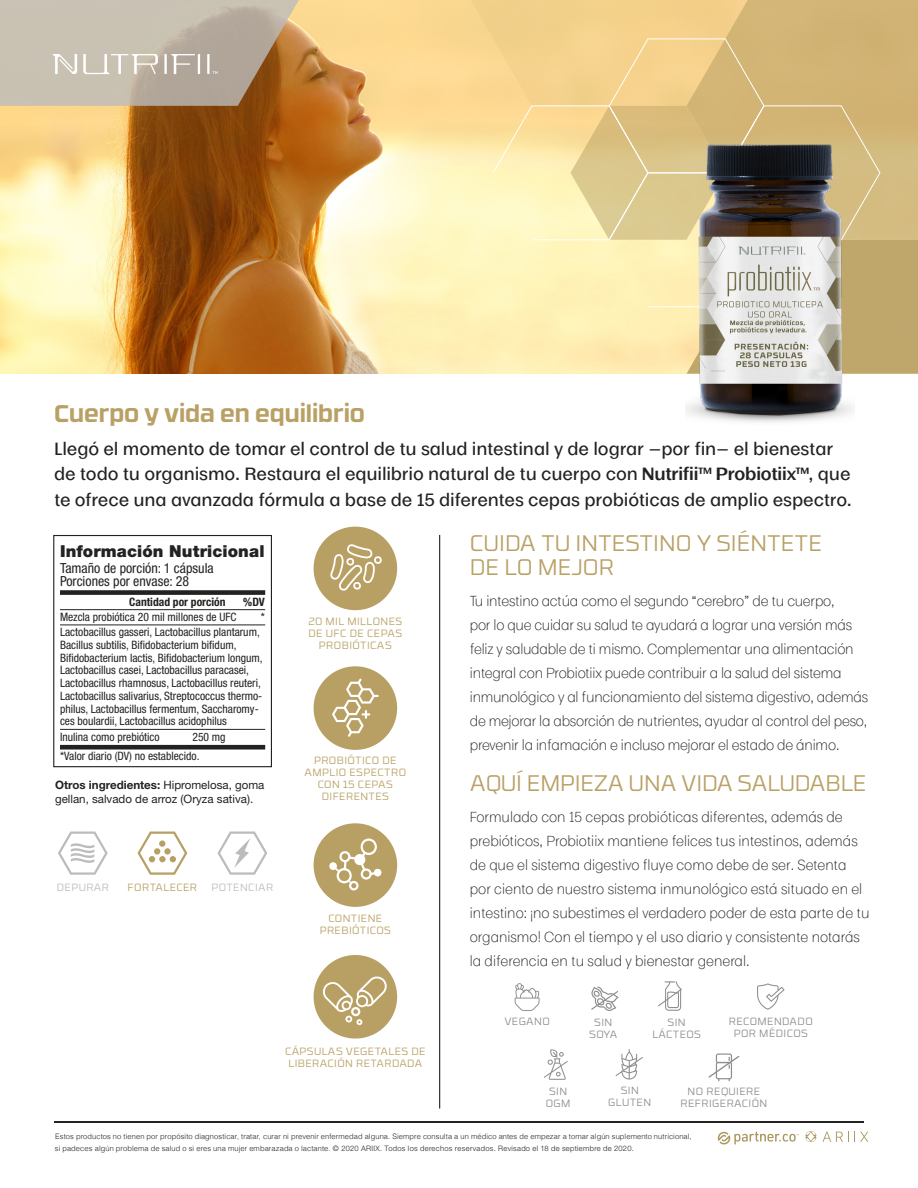
<style>
.page{position:relative;width:918px;height:1188px;background:#fff}
.page>*{position:absolute;margin:0;border:0;box-sizing:border-box;transform-origin:0 0}
.t1{font:700 24px "RB No 3.1";color:#b9a165}
.t2{font:300 22.5px/24px "RB No 3.1";letter-spacing:-.005em;color:#b9a165}
.t3{font:500 16.5px/25.5px "Moriston";letter-spacing:-.01em;color:#222221}
.t4{font:900 16.5px "Helvetica Neue LT Pro";letter-spacing:.005em;color:#222221}
.t5{font:condensed 13.95px/13.4px "Helvetica Neue LT Pro";color:#222221}
.t6{font:300 13.5px/24px "Moriston";letter-spacing:-.015em;color:#222221}
.t7{font:condensed 11.55px/12.8px "Helvetica Neue LT Pro";color:#222221}
.t8{font:11.55px/13.8px "Helvetica Neue LT Pro";color:#222221}
.t9{font:700 condensed 11.55px "Helvetica Neue LT Pro";color:#222221}
.t10{font:300 10.5px/12px "RB No 3.1";letter-spacing:.04em;color:#b9a165;text-align:center}
.t11{font:300 10.5px/12px "RB No 3.1";letter-spacing:.04em;color:#8e8f90;text-align:center}
.t12{font:300 10.5px "RB No 3.1";letter-spacing:.04em;color:#bdbdbd}
.t13{font:300 7.5px "Helvetica";letter-spacing:.015em;color:#222221}
.t14{font:300 7.5px "Helvetica Neue LT Pro";letter-spacing:.04em;color:#222221}
.s1{font-weight:600}
.s2{font-weight:700}
.s3{font-family:"Helvetica"}
</style>
<div class="page">
<hr style="left:54px;top:1121px;width:810px;height:2px;background:#222221">
<svg style="left:805px;top:1131px;width:11px;height:11px"></svg>
<svg style="left:717px;top:1131px;width:82px;height:14px"></svg>
<svg style="left:823px;top:1132px;width:45px;height:10px"></svg>
<img style="left:0;top:0;width:455px;height:374px">
<svg style="left:0;top:0;width:338px;height:106px;background:#c2b097"></svg>
<svg style="left:455px;top:0;width:463px;height:374px;background:#e9d294"></svg>
<img style="left:686px;top:131px;width:168px;height:291px">
<hr style="left:439px;top:535px;width:1px;height:574px;background:#222221">
<div style="left:314px;top:527px;width:83px;height:83px;background:#b8a065;border-radius:50%"></div>
<div style="left:314px;top:666px;width:83px;height:84px;background:#b8a065;border-radius:50%"></div>
<div style="left:314px;top:955px;width:83px;height:84px;background:#b8a065;border-radius:50%"></div>
<div style="left:60px;top:590px;width:205px;height:5px;background:#222221"></div>
<hr style="left:60px;top:609px;width:205px;height:1px;background:#222221">
<hr style="left:60px;top:625px;width:205px;height:1px;background:#222221">
<hr style="left:60px;top:729px;width:205px;height:1px;background:#222221">
<div style="left:60px;top:745px;width:205px;height:5px;background:#222221"></div>
<div style="left:53px;top:535px;width:219px;height:232px;border:1px solid #222221"></div>
<svg style="left:757px;top:983px;width:28px;height:27px"></svg>
<svg style="left:137px;top:832px;width:50px;height:43px"></svg>
<svg style="left:58px;top:832px;width:50px;height:43px"></svg>
<svg style="left:217px;top:832px;width:50px;height:43px"></svg>
<svg style="left:330px;top:544px;width:52px;height:47px"></svg>
<svg style="left:332px;top:678px;width:47px;height:59px"></svg>
<div style="left:314px;top:823px;width:83px;height:84px;background:#b8a065;border-radius:50%"></div>
<svg style="left:329px;top:838px;width:53px;height:53px"></svg>
<svg style="left:708px;top:1053px;width:31px;height:28px"></svg>
<svg style="left:616px;top:1049px;width:27px;height:31px"></svg>
<svg style="left:544px;top:1049px;width:24px;height:31px"></svg>
<svg style="left:591px;top:987px;width:28px;height:24px"></svg>
<svg style="left:658px;top:981px;width:24px;height:30px"></svg>
<svg style="left:515px;top:983px;width:25px;height:28px"></svg>
<svg style="left:322px;top:976px;width:66px;height:49px"></svg>
<h1 class="t1" style="left:54px;top:395px;width:313px">Cuerpo y vida en equilibrio</h1>
<p class="t3" style="left:54px;top:435px;width:799px">Llegó el momento de tomar el control de tu salud intestinal y de lograr —por fin— el bienestar de todo tu organismo. Restaura el equilibrio natural de tu cuerpo con <span class="s1">Nutrifii™ Probiotiix™</span>, que te ofrece una avanzada fórmula a base de 15 diferentes cepas probióticas de amplio espectro.</p>
<p class="t4" style="left:60px;top:541px;width:206px">Información Nutricional</p>
<p class="t5" style="left:60px;top:561px;width:155px">Tamaño de porción: 1 cápsula<br>Porciones por envase: 28</p>
<p class="t9" style="left:129px;top:595px;width:98px">Cantidad por porción</p>
<p class="t9" style="left:243px;top:595px;width:23px">%DV</p>
<p class="t7" style="left:60px;top:610px;width:178px">Mezcla probiótica 20 mil millones de UFC</p>
<p class="t7" style="left:261px;top:610px;width:6px">*</p>
<p class="t7" style="left:60px;top:626px;width:204px">Lactobacillus gasseri, Lactobacillus plantarum, Bacillus subtilis, Bifidobacterium bifidum, Bifidobacterium lactis, Bifidobacterium longum, Lactobacillus casei, Lactobacillus paracasei, Lactobacillus rhamnosus, Lactobacillus reuteri, Lactobacillus salivarius, Streptococcus thermo&shy;philus, Lactobacillus fermentum, Saccharomy&shy;ces boulardii, Lactobacillus acidophilus</p>
<p class="t7" style="left:60px;top:730px;width:101px">Inulina como prebiótico</p>
<p class="t7" style="left:60px;top:727px;width:167px;line-height:19.6px;text-indent:132px">250 mg *Valor diario (DV) no establecido.</p>
<p class="t8" style="left:55px;top:778px;width:211px"><span class="s2">Otros ingredientes:</span> Hipromelosa, goma gellan, salvado de arroz (Oryza sativa).</p>
<p class="t12" style="left:57px;top:880px;width:54px">DEPURAR</p>
<p class="t10" style="left:128px;top:881px;width:71px">FORTALECER</p>
<p class="t12" style="left:211px;top:880px;width:63px">POTENCIAR</p>
<p class="t10" style="left:308px;top:614px;width:95px">20 MIL MILLONES<br>DE UFC DE CEPAS<br>PROBIÓTICAS</p>
<p class="t10" style="left:305px;top:754px;width:103px">PROBIÓTICO DE<br>AMPLIO ESPECTRO<br>CON 15 CEPAS<br>DIFERENTES</p>
<p class="t10" style="left:320px;top:912px;width:73px">CONTIENE<br>PREBIÓTICOS</p>
<p class="t10" style="left:285px;top:1044px;width:142px">CÁPSULAS VEGETALES DE<br>LIBERACIÓN RETARDADA</p>
<h2 class="t2" style="left:470px;top:530px;width:354px">CUIDA TU INTESTINO Y SIÉNTETE<br>DE LO MEJOR</h2>
<p class="t6" style="left:470px;top:588px;width:400px">Tu intestino actúa como el segundo “cerebro” de tu cuerpo,<br>por lo que cuidar su salud te ayudará a lograr una versión más feliz y saludable de ti mismo. Complementar una alimentación integral con Probiotiix puede contribuir a la salud del sistema inmunológico y al funcionamiento del sistema digestivo, además de mejorar la absorción de nutrientes, ayudar al control del peso, prevenir la infamación e incluso mejorar el estado de ánimo.</p>
<h2 class="t2" style="left:470px;top:770px;width:398px">AQUÍ EMPIEZA UNA VIDA SALUDABLE</h2>
<p class="t6" style="left:470px;top:804px;width:401px">Formulado con 15 cepas probióticas diferentes, además de prebióticos, Probiotiix mantiene felices tus intestinos, además de que el sistema digestivo fluye como debe de ser. Setenta por ciento de nuestro sistema inmunológico está situado en el intestino: ¡no subestimes el verdadero poder de esta parte de tu organismo! Con el tiempo y el uso diario y consistente notarás la diferencia en tu salud y bienestar general.</p>
<p class="t11" style="left:504px;top:1015px;width:47px">VEGANO</p>
<p class="t11" style="left:546px;top:1084px;width:26px">SIN<br>OGM</p>
<p class="t11" style="left:589px;top:1015px;width:30px">SIN<br>SOYA</p>
<p class="t11" style="left:652px;top:1015px;width:50px">SIN<br>LÁCTEOS</p>
<p class="t11" style="left:729px;top:1015px;width:85px">RECOMENDADO<br>POR MÉDICOS</p>
<p class="t11" style="left:608px;top:1084px;width:44px">SIN<br>GLUTEN</p>
<p class="t11" style="left:681px;top:1085px;width:88px">NO REQUIERE<br>REFRIGERACIÓN</p>
<p class="t13" style="left:55px;top:1130px;width:638px">Estos productos no tienen por propósito diagnosticar, tratar, curar ni prevenir enfermedad alguna. Siempre consulta a un médico antes de empezar a tomar algún suplemento nutricional,</p>
<p class="t14" style="left:55px;top:1144px;width:580px"><span class="s3">si padeces algún problema de salud o si eres una mujer embarazada o lactante.</span> © 2020 ARIIX. Todos los derechos reservados. Revisado el 18 de septiembre de 2020.</p>
</div>
